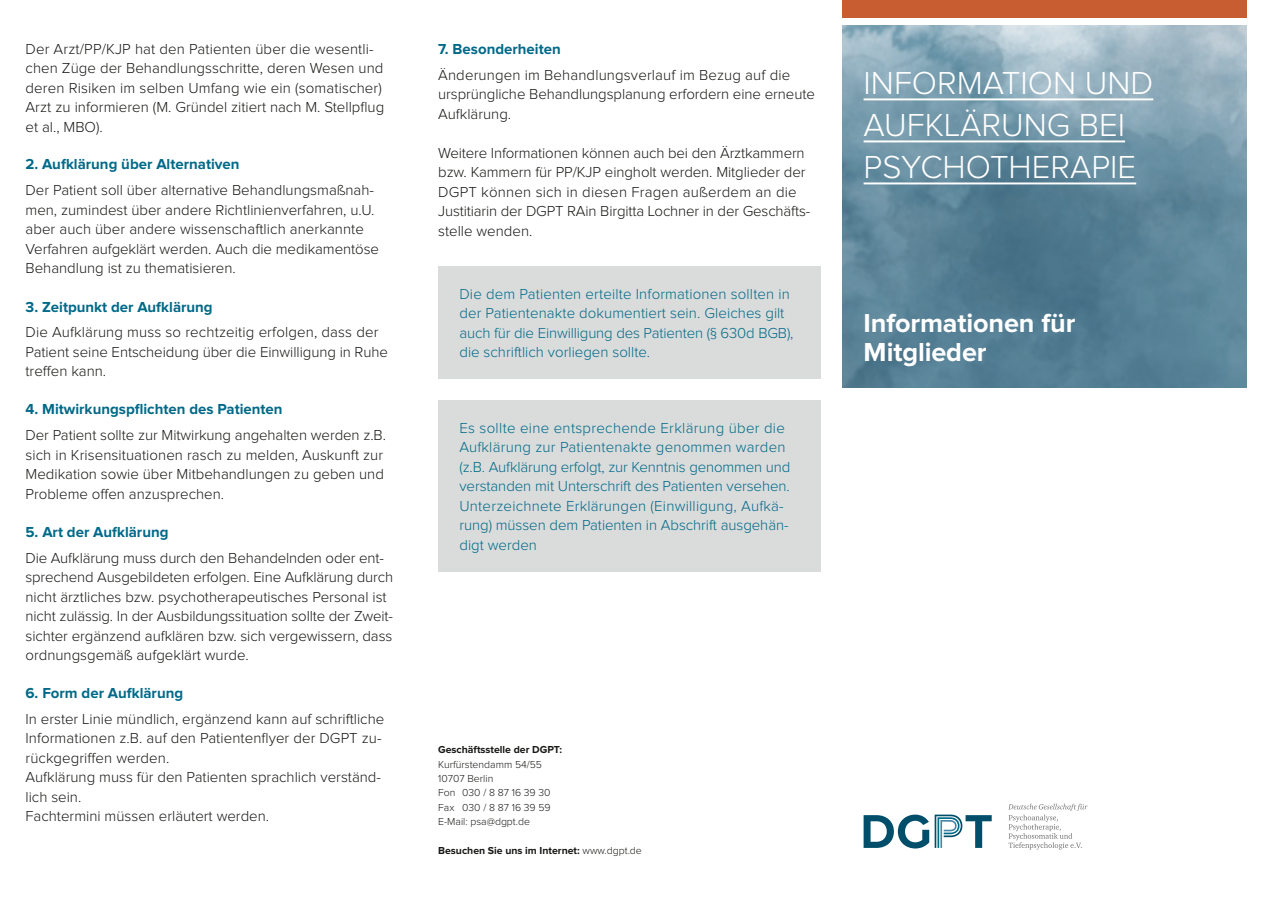
<style>
.page{position:relative;width:1272px;height:902px;background:#fff}
.page>*{position:absolute;margin:0;border:0;box-sizing:border-box;transform-origin:0 0}
.DGPT_Headline{font:300 33px/42px "Proxima Nova";color:#fff}
.DGPT_Headline-2{font:700 27px/29.4px "Proxima Nova";letter-spacing:-.005em;color:#fff}
.Fließtext{font:300 15px/19.5px "Proxima Nova";color:#181816}
.Fließtext-2{font:300 15px/19.5px "Proxima Nova";color:#006988}
.VA-Flyer_Headline_2{font:700 15px "Proxima Nova";color:#006988}
.t1{font:300 10.5px/14.4px "Proxima Nova";color:#181816}
.t2{font:700 10.5px "Proxima Nova";color:#181816}
.s1{font-weight:300}
</style>
<div class="page">
<img style="left:842px;top:26px;width:404px;height:361px">
<hr style="left:863px;top:98px;width:290px;height:2px;background:#fff">
<hr style="left:863px;top:140px;width:262px;height:2px;background:#fff">
<hr style="left:863px;top:182px;width:273px;height:2px;background:#fff">
<div style="left:438px;top:265px;width:383px;height:113px;background:#dadbdb"></div>
<div style="left:438px;top:400px;width:383px;height:171px;background:#dadbdb"></div>
<div style="left:842px;top:0;width:404px;height:18px;background:#c95d32"></div>
<svg style="left:863px;top:814px;width:128px;height:34px"></svg>
<svg style="left:1008px;top:803px;width:79px;height:46px"></svg>
<p class="Fließtext" style="left:26px;top:40px;width:360px">Der Arzt/PP/KJP hat den Patienten über die wesentli&shy;chen Züge der Behandlungsschritte, deren Wesen und deren Risiken im selben Umfang wie ein (somatischer)<br>Arzt zu informieren (M. Gründel zitiert nach M. Stellpflug et al., MBO).</p>
<p class="VA-Flyer_Headline_2" style="left:26px;top:158px;width:215px">2. Aufklärung über Alternativen</p>
<p class="Fließtext" style="left:26px;top:181px;width:355px">Der Patient soll über alternative Behandlungsmaßnah&shy;men, zumindest über andere Richtlinienverfahren, u.U. aber auch über andere wissenschaftlich anerkannte Verfahren aufgeklärt werden. Auch die medikamentöse Behandlung ist zu thematisieren.</p>
<p class="VA-Flyer_Headline_2" style="left:26px;top:300px;width:189px">3. Zeitpunkt der Aufklärung</p>
<p class="Fließtext" style="left:26px;top:323px;width:364px">Die Aufklärung muss so rechtzeitig erfolgen, dass der<br>Patient seine Entscheidung über die Einwilligung in Ruhe treffen kann.</p>
<p class="VA-Flyer_Headline_2" style="left:26px;top:402px;width:258px">4. Mitwirkungspflichten des Patienten</p>
<p class="Fließtext" style="left:26px;top:426px;width:362px">Der Patient sollte zur Mitwirkung angehalten werden z.B. sich in Krisensituationen rasch zu melden, Auskunft zur Medikation sowie über Mitbehandlungen zu geben und Probleme offen anzusprechen.</p>
<p class="VA-Flyer_Headline_2" style="left:26px;top:525px;width:144px">5. Art der Aufklärung</p>
<p class="Fließtext" style="left:26px;top:548px;width:369px">Die Aufklärung muss durch den Behandelnden oder ent&shy;sprechend Ausgebildeten erfolgen. Eine Aufklärung durch nicht ärztliches bzw. psychotherapeutisches Personal ist nicht zulässig. In der Ausbildungssituation sollte der Zweit&shy;sichter ergänzend aufklären bzw. sich vergewissern, dass ordnungsgemäß aufgeklärt wurde.</p>
<p class="VA-Flyer_Headline_2" style="left:26px;top:686px;width:159px">6. Form der Aufklärung</p>
<p class="Fließtext" style="left:26px;top:709px;width:360px">In erster Linie mündlich, ergänzend kann auf schriftliche<br>Informationen z.B. auf den Patientenflyer der DGPT zu&shy;rückgegriffen werden.</p>
<p class="Fließtext" style="left:26px;top:768px;width:357px">Aufklärung muss für den Patienten sprachlich verständ&shy;lich sein.</p>
<p class="Fließtext" style="left:26px;top:807px;width:245px">Fachtermini müssen erläutert werden.</p>
<p class="VA-Flyer_Headline_2" style="left:438px;top:42px;width:124px">7. Besonderheiten</p>
<p class="Fließtext" style="left:438px;top:66px;width:378px">Änderungen im Behandlungsverlauf im Bezug auf die ursprüngliche Behandlungsplanung erfordern eine erneute<br>Aufklärung.</p>
<p class="Fließtext" style="left:438px;top:144px;width:373px">Weitere Informationen können auch bei den Ärztkammern bzw. Kammern für PP/KJP eingholt werden. Mitglieder der DGPT können sich in diesen Fragen außerdem an die Justitiarin der DGPT RAin Birgitta Lochner in der Geschäfts&shy;stelle wenden.</p>
<p class="Fließtext-2" style="left:459px;top:284px;width:335px">Die dem Patienten erteilte Informationen sollten in der Patientenakte dokumentiert sein. Gleiches gilt auch für die Einwilligung des Patienten (§ 630d BGB), die schriftlich vorliegen sollte.</p>
<p class="Fließtext-2" style="left:459px;top:419px;width:332px">Es sollte eine entsprechende Erklärung über die Aufklärung zur Patientenakte genommen warden (z.B. Aufklärung erfolgt, zur Kenntnis genommen und verstanden mit Unterschrift des Patienten versehen.<br>Unterzeichnete Erklärungen (Einwilligung, Aufkä&shy;rung) müssen dem Patienten in Abschrift ausgehän&shy;digt werden</p>
<p class="t2" style="left:438px;top:744px;width:125px">Geschäftsstelle der DGPT:</p>
<p class="t1" style="left:438px;top:757px;width:105px">Kurfürstendamm 54/55</p>
<p class="t1" style="left:438px;top:771px;width:114px">10707 Berlin<br>Fon 030 / 8 87 16 39 30</p>
<p class="t1" style="left:438px;top:800px;width:114px">Fax 030 / 8 87 16 39 59<br>E-Mail: psa@dgpt.de</p>
<p class="t2" style="left:438px;top:845px;width:205px">Besuchen Sie uns im Internet: <span class="s1">www.dgpt.de</span></p>
<p class="DGPT_Headline" style="left:863px;top:64px;width:291px">INFORMATION UND<br>AUFKLÄRUNG BEI</p>
<p class="DGPT_Headline" style="left:863px;top:148px;width:274px">PSYCHOTHERAPIE</p>
<p class="DGPT_Headline-2" style="left:863px;top:309px;width:213px">Informationen für<br>Mitglieder</p>
</div>
